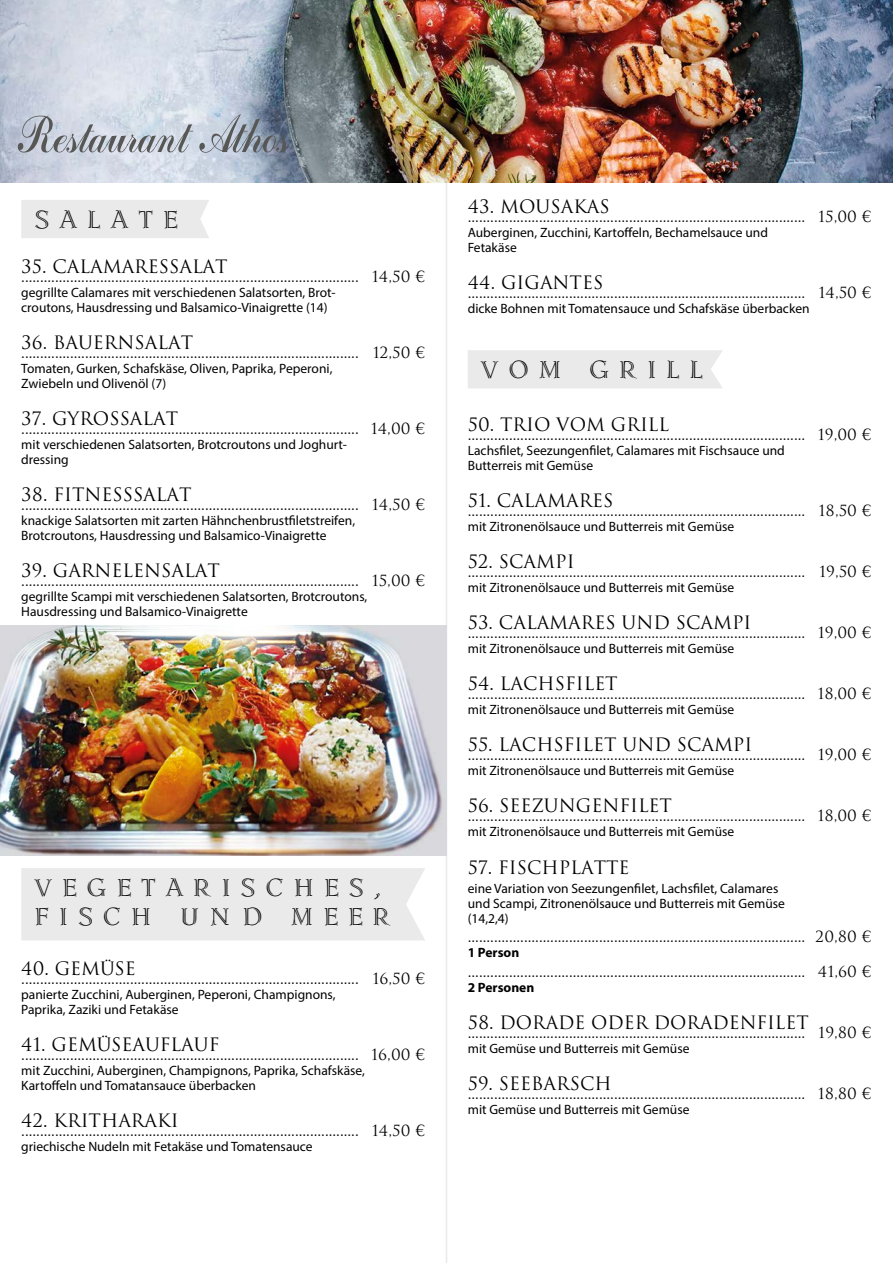
<style>
.page{position:relative;width:893px;height:1263px;background:#fff}
.page>*{position:absolute;margin:0;border:0;box-sizing:border-box;transform-origin:0 0}
.t1{font:500 52.5px "Odessa P Cfor Serge";color:#575756}
.t2{font:500 24px/28.8px "Lidia";letter-spacing:.4em;color:#000}
.t3{font:18px "Romul";color:#000}
.t4{font:15px "Romul";color:#000}
.t5{font:13.5px/15px "Myriad Pro";color:#000}
.t6{font:700 13.5px "Myriad Pro";color:#000}
</style>
<div class="page">
<hr style="left:446px;top:0;width:1px;height:1263px;background:#eaeaeb">
<img style="left:0;top:0;width:893px;height:183px">
<img style="left:0;top:626px;width:446px;height:229px">
<div style="left:21px;top:200px;width:188px;height:38px;background:#eaeaeb"></div>
<div style="left:21px;top:868px;width:404px;height:72px;background:#eaeaeb"></div>
<div style="left:468px;top:350px;width:255px;height:38px;background:#eaeaeb"></div>
<h1 class="t1" style="left:17px;top:109px;width:273px">Restaurant Athos</h1>
<h2 class="t2" style="left:34px;top:205px;width:145px">SALATE</h2>
<p class="t3" style="left:21px;top:256px;width:208px">35. CALAMARESSALAT</p>
<p class="t4" style="left:21px;top:267px;width:405px">.......................................................................................... 14,50 €</p>
<p class="t5" style="left:21px;top:284px;width:315px">gegrillte Calamares mit verschiedenen Salatsorten, Brot&shy;croutons, Hausdressing und Balsamico-Vinaigrette (14)</p>
<p class="t3" style="left:21px;top:332px;width:173px">36. BAUERNSALAT</p>
<p class="t4" style="left:21px;top:343px;width:405px">.......................................................................................... 12,50 €</p>
<p class="t5" style="left:21px;top:360px;width:313px">Tomaten, Gurken, Schafskäse, Oliven, Paprika, Peperoni,<br>Zwiebeln und Olivenöl (7)</p>
<p class="t3" style="left:21px;top:408px;width:159px">37. GYROSSALAT</p>
<p class="t4" style="left:21px;top:419px;width:405px">.......................................................................................... 14,00 €</p>
<p class="t5" style="left:21px;top:436px;width:327px">mit verschiedenen Salatsorten, Brotcroutons und Joghurt&shy;dressing</p>
<p class="t3" style="left:21px;top:484px;width:172px">38. FITNESSSALAT</p>
<p class="t4" style="left:21px;top:495px;width:405px">.......................................................................................... 14,50 €</p>
<p class="t5" style="left:21px;top:512px;width:335px">knackige Salatsorten mit zarten Hähnchenbrustfiletstreifen,<br>Brotcroutons, Hausdressing und Balsamico-Vinaigrette</p>
<p class="t3" style="left:21px;top:560px;width:200px">39. GARNELENSALAT</p>
<p class="t4" style="left:21px;top:571px;width:405px">.......................................................................................... 15,00 €</p>
<p class="t5" style="left:21px;top:588px;width:348px">gegrillte Scampi mit verschiedenen Salatsorten, Brotcroutons,<br>Hausdressing und Balsamico-Vinaigrette</p>
<h2 class="t2" style="left:34px;top:874px;width:358px">VEGETARISCHES,<br>FISCH UND MEER</h2>
<p class="t3" style="left:21px;top:958px;width:116px">40. GEMU<sup>¨</sup> SE</p>
<p class="t4" style="left:21px;top:970px;width:405px">.......................................................................................... 16,50 €</p>
<p class="t5" style="left:21px;top:987px;width:316px">panierte Zucchini, Auberginen, Peperoni, Champignons,<br>Paprika, Zaziki und Fetakäse</p>
<p class="t3" style="left:21px;top:1034px;width:200px">41. GEMU<sup>¨</sup> SEAUFLAUF</p>
<p class="t4" style="left:21px;top:1046px;width:405px">.......................................................................................... 16,00 €</p>
<p class="t5" style="left:21px;top:1063px;width:345px">mit Zucchini, Auberginen, Champignons, Paprika, Schafskäse,<br>Kartoffeln und Tomatansauce überbacken</p>
<p class="t3" style="left:21px;top:1110px;width:159px">42. KRITHARAKI</p>
<p class="t4" style="left:21px;top:1122px;width:405px">.......................................................................................... 14,50 €</p>
<p class="t5" style="left:21px;top:1139px;width:293px">griechische Nudeln mit Fetakäse und Tomatensauce</p>
<p class="t3" style="left:468px;top:196px;width:144px">43. MOUSAKAS</p>
<p class="t4" style="left:468px;top:208px;width:405px">.......................................................................................... 15,00 €</p>
<p class="t5" style="left:468px;top:225px;width:302px">Auberginen, Zucchini, Kartoffeln, Bechamelsauce und<br>Fetakäse</p>
<p class="t3" style="left:468px;top:272px;width:137px">44. GIGANTES</p>
<p class="t4" style="left:468px;top:284px;width:405px">.......................................................................................... 14,50 €</p>
<p class="t5" style="left:468px;top:301px;width:343px">dicke Bohnen mit Tomatensauce und Schafskäse überbacken</p>
<h2 class="t2" style="left:480px;top:356px;width:225px">VOM GRILL</h2>
<p class="t3" style="left:468px;top:414px;width:203px">50. TRIO VOM GRILL</p>
<p class="t4" style="left:468px;top:426px;width:405px">.......................................................................................... 19,00 €</p>
<p class="t5" style="left:468px;top:443px;width:319px">Lachsfilet, Seezungenfilet, Calamares mit Fischsauce und<br>Butterreis mit Gemüse</p>
<p class="t3" style="left:468px;top:490px;width:147px">51. CALAMARES</p>
<p class="t4" style="left:468px;top:502px;width:405px">.......................................................................................... 18,50 €</p>
<p class="t5" style="left:468px;top:519px;width:268px">mit Zitronenölsauce und Butterreis mit Gemüse</p>
<p class="t3" style="left:468px;top:551px;width:108px">52. SCAMPI</p>
<p class="t4" style="left:468px;top:563px;width:405px">.......................................................................................... 19,50 €</p>
<p class="t5" style="left:468px;top:580px;width:268px">mit Zitronenölsauce und Butterreis mit Gemüse</p>
<p class="t3" style="left:468px;top:612px;width:285px">53. CALAMARES UND SCAMPI</p>
<p class="t4" style="left:468px;top:624px;width:405px">.......................................................................................... 19,00 €</p>
<p class="t5" style="left:468px;top:641px;width:268px">mit Zitronenölsauce und Butterreis mit Gemüse</p>
<p class="t3" style="left:468px;top:673px;width:151px">54. LACHSFILET</p>
<p class="t4" style="left:468px;top:685px;width:405px">.......................................................................................... 18,00 €</p>
<p class="t5" style="left:468px;top:702px;width:268px">mit Zitronenölsauce und Butterreis mit Gemüse</p>
<p class="t3" style="left:468px;top:734px;width:286px">55. LACHSFILET UND SCAMPI</p>
<p class="t4" style="left:468px;top:746px;width:405px">.......................................................................................... 19,00 €</p>
<p class="t5" style="left:468px;top:763px;width:268px">mit Zitronenölsauce und Butterreis mit Gemüse</p>
<p class="t3" style="left:468px;top:795px;width:206px">56. SEEZUNGENFILET</p>
<p class="t4" style="left:468px;top:807px;width:405px">.......................................................................................... 18,00 €</p>
<p class="t5" style="left:468px;top:824px;width:268px">mit Zitronenölsauce und Butterreis mit Gemüse</p>
<p class="t3" style="left:468px;top:856px;width:163px">57. FISCHPLATTE</p>
<p class="t5" style="left:468px;top:880px;width:319px">eine Variation von Seezungenfilet, Lachsfilet, Calamares und Scampi, Zitronenölsauce und Butterreis mit Gemüse (14,2,4)</p>
<p class="t4" style="left:468px;top:928px;width:405px">.......................................................................................... 20,80 €</p>
<p class="t6" style="left:468px;top:944px;width:53px">1 Person</p>
<p class="t4" style="left:468px;top:962px;width:405px">.......................................................................................... 41,60 €</p>
<p class="t6" style="left:468px;top:978px;width:68px">2 Personen</p>
<p class="t3" style="left:468px;top:1012px;width:342px">58. DORADE ODER DORADENFILET</p>
<p class="t4" style="left:468px;top:1023px;width:405px">.......................................................................................... 19,80 €</p>
<p class="t5" style="left:468px;top:1040px;width:223px">mit Gemüse und Butterreis mit Gemüse</p>
<p class="t3" style="left:468px;top:1073px;width:145px">59. SEEBARSCH</p>
<p class="t4" style="left:468px;top:1084px;width:405px">.......................................................................................... 18,80 €</p>
<p class="t5" style="left:468px;top:1101px;width:223px">mit Gemüse und Butterreis mit Gemüse</p>
</div>
